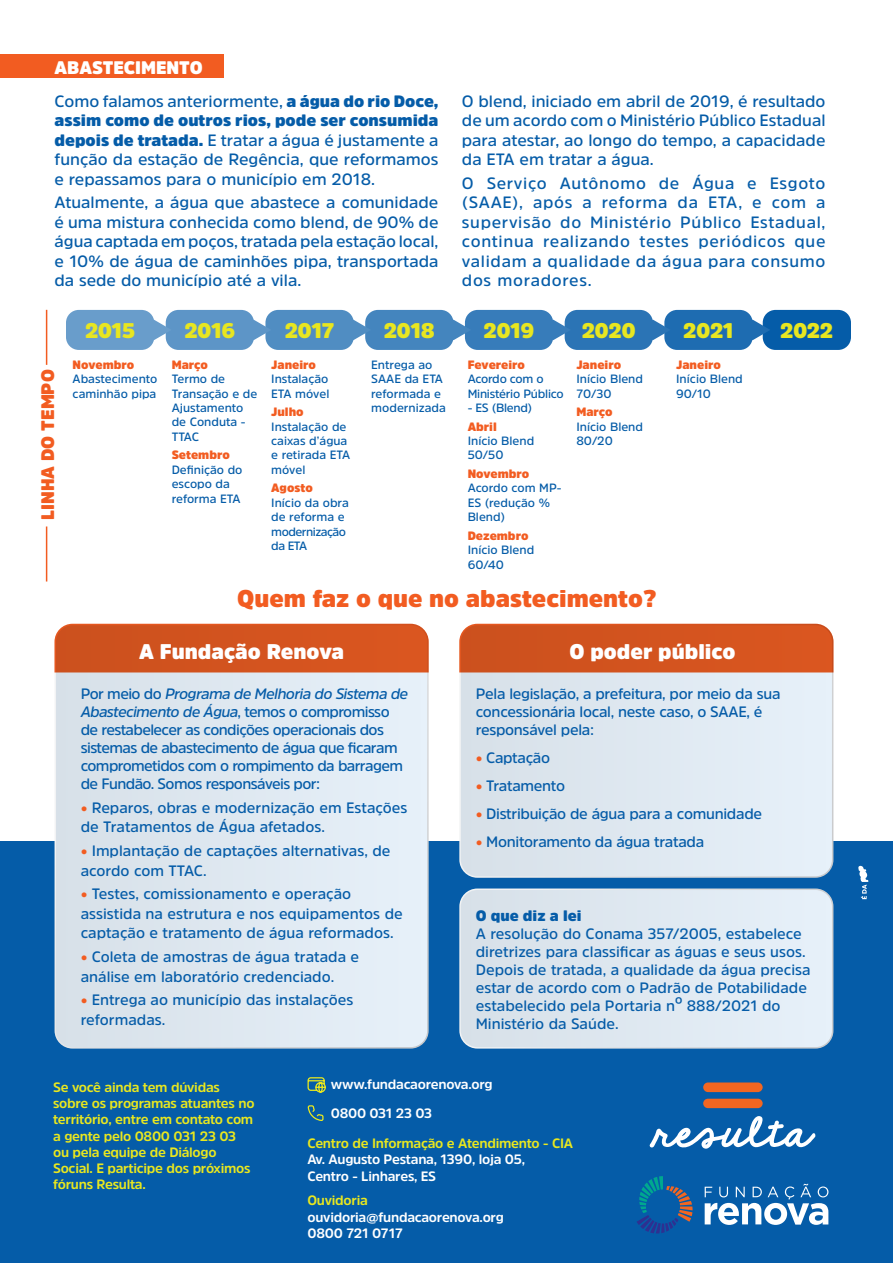
<style>
.page{position:relative;width:893px;height:1263px;background:#fff}
.page>*{position:absolute;margin:0;border:0;box-sizing:border-box;transform-origin:0 0}
.t1{font:900 24px "Amsi Pro";color:#f25c21}
.t2{font:900 21px "Amsi Pro";letter-spacing:-.025em;color:#e8e620}
.t3{font:900 21px "Amsi Pro";color:#fff}
.t4{font:900 18px "Amsi Pro";color:#fff}
.t5{font:900 18px "Amsi Pro";color:#f25c21}
.t6{font:600 16.35px/19.5px "Amsi Pro";color:#055ca8;text-align:justify}
.t7{font:600 15px/19.5px "Amsi Pro";color:#055ca8}
.t8{font:600 15px/18px "Amsi Pro";letter-spacing:-.04em;color:#055ca8}
.t9{font:600 15px/18px "Amsi Pro";letter-spacing:-.02em;color:#055ca8}
.t10{font:700 13.5px/16.2px "Amsi Pro";letter-spacing:-.02em;color:#fff}
.t11{font:700 13.5px/16.2px "Amsi Pro";letter-spacing:-.02em;color:#eae81e}
.t12{font:600 12px/14.4px "Amsi Pro";color:#055ca8}
.t13{font:600 12px/14.4px "Amsi Pro";letter-spacing:-.02em;color:#055ca8}
.s1{font-weight:900}
.s2{font-weight:900;color:#f25c21}
.s3{font-style:italic}
.s4{color:#eae81e}
</style>
<div class="page">
<div style="left:0;top:841px;width:893px;height:422px;background:#055ca8"></div>
<div style="left:0;top:54px;width:223px;height:23px;background:#f25c21"></div>
<div style="left:55px;top:672px;width:371px;height:376px;background:#dfe8f1"></div>
<div style="left:55px;top:624px;width:374px;height:424px;border:2px solid #fff;border-radius:17px"></div>
<div style="left:462px;top:672px;width:371px;height:203px;background:#dfe8f1"></div>
<div style="left:459px;top:624px;width:374px;height:254px;border:2px solid #fff;border-radius:17px"></div>
<div style="left:462px;top:891px;width:371px;height:157px;background:#dfe8f1"></div>
<div style="left:459px;top:888px;width:374px;height:160px;border:2px solid #fff;border-radius:17px"></div>
<div style="left:54px;top:624px;width:375px;height:48px;background:#d3541f"></div>
<div style="left:459px;top:624px;width:374px;height:48px;background:#d3531f"></div>
<div style="left:763px;top:310px;width:88px;height:40px;background:#055ca8;border-radius:13px"></div>
<div style="left:664px;top:310px;width:89px;height:40px;background:#1e6cb1;border-radius:13px"></div>
<svg style="left:753px;top:320px;width:17px;height:20px"></svg>
<div style="left:565px;top:310px;width:88px;height:40px;background:#2b74b5;border-radius:13px"></div>
<svg style="left:653px;top:320px;width:16px;height:20px"></svg>
<div style="left:465px;top:310px;width:88px;height:40px;background:#377cba;border-radius:13px"></div>
<svg style="left:553px;top:320px;width:16px;height:20px"></svg>
<div style="left:365px;top:310px;width:88px;height:40px;background:#4485be;border-radius:13px"></div>
<svg style="left:453px;top:320px;width:17px;height:20px"></svg>
<div style="left:265px;top:310px;width:89px;height:40px;background:#508dc2;border-radius:13px"></div>
<svg style="left:354px;top:320px;width:16px;height:20px"></svg>
<div style="left:166px;top:310px;width:88px;height:40px;background:#5d95c7;border-radius:13px"></div>
<svg style="left:254px;top:320px;width:16px;height:20px"></svg>
<div style="left:66px;top:310px;width:88px;height:40px;background:#699dcb;border-radius:13px"></div>
<svg style="left:154px;top:320px;width:16px;height:20px"></svg>
<hr style="left:46px;top:526px;width:1px;height:55px;background:#f25c21">
<hr style="left:46px;top:310px;width:1px;height:55px;background:#f25c21">
<svg style="left:650px;top:1116px;width:165px;height:33px"></svg>
<div style="left:703px;top:1082px;width:60px;height:10px;background:#f26621;border-radius:5px"></div>
<div style="left:703px;top:1099px;width:60px;height:9px;background:#f26621;border-radius:5px"></div>
<svg style="left:705px;top:1184px;width:123px;height:41px"></svg>
<svg style="left:637px;top:1176px;width:56px;height:57px"></svg>
<svg style="left:307px;top:1077px;width:19px;height:16px"></svg>
<svg style="left:307px;top:1105px;width:17px;height:16px"></svg>
<svg style="left:858px;top:866px;width:10px;height:33px"></svg>
<p class="t4" style="left:54px;top:55px;width:150px">ABASTECIMENTO</p>
<p class="t6" style="left:54px;top:91px;width:385px">Como falamos anteriormente, <span class="s1">a água do rio Doce, assim como de outros rios, pode ser consumida depois de tratada.</span> E tratar a água é justamente a função da estação de Regência, que reformamos e repassamos para o município em 2018.</p>
<p class="t6" style="left:54px;top:192px;width:385px">Atualmente, a água que abastece a comunidade é uma mistura conhecida como blend, de 90% de água captada em poços, tratada pela estação local, e 10% de água de caminhões pipa, transportada da sede do município até a vila.</p>
<p class="t6" style="left:462px;top:91px;width:365px">O blend, iniciado em abril de 2019, é resultado de um acordo com o Ministério Público Estadual para atestar, ao longo do tempo, a capacidade da ETA em tratar a água.</p>
<p class="t6" style="left:462px;top:173px;width:365px">O Serviço Autônomo de Água e Esgoto (SAAE), após a reforma da ETA, e com a supervisão do Ministério Público Estadual, continua realizando testes periódicos que validam a qualidade da água para consumo dos moradores.</p>
<p class="t5" style="left:35px;top:520px;width:152px;rotate:-90deg">LINHA DO TEMPO</p>
<p class="t2" style="left:85px;top:316px;width:52px">2015</p>
<p class="t2" style="left:184px;top:316px;width:52px">2016</p>
<p class="t2" style="left:285px;top:316px;width:51px">2017</p>
<p class="t2" style="left:384px;top:316px;width:53px">2018</p>
<p class="t2" style="left:484px;top:316px;width:52px">2019</p>
<p class="t2" style="left:582px;top:316px;width:56px">2020</p>
<p class="t2" style="left:683px;top:316px;width:52px">2021</p>
<p class="t2" style="left:780px;top:316px;width:55px">2022</p>
<p class="t12" style="left:73px;top:357px;width:86px"><span class="s2">Novembro<br></span>Abastecimento caminhão pipa</p>
<p class="t12" style="left:172px;top:357px;width:87px"><span class="s2">Março<br></span>Termo de<br>Transação e de<br>Ajustamento de Conduta -<br>TTAC</p>
<p class="t12" style="left:172px;top:448px;width:72px"><span class="s2">Setembro<br></span>Definição do escopo da reforma ETA</p>
<p class="t12" style="left:576px;top:357px;width:68px"><span class="s2">Janeiro<br></span>Início Blend<br>70/30</p>
<p class="t12" style="left:576px;top:404px;width:68px"><span class="s2">Março<br></span>Início Blend<br>80/20</p>
<p class="t12" style="left:676px;top:357px;width:68px"><span class="s2">Janeiro<br></span>Início Blend<br>90/10</p>
<p class="t13" style="left:468px;top:357px;width:98px"><span class="s2">Fevereiro<br></span>Acordo com o<br>Ministério Público</p>
<p class="t12" style="left:468px;top:400px;width:66px">- ES (Blend)</p>
<p class="t12" style="left:468px;top:419px;width:68px"><span class="s2">Abril<br></span>Início Blend<br>50/50</p>
<p class="t12" style="left:468px;top:466px;width:95px"><span class="s2">Novembro<br></span>Acordo com MP-<br>ES (redução %<br>Blend)</p>
<p class="t12" style="left:468px;top:528px;width:68px"><span class="s2">Dezembro<br></span>Início Blend<br>60/40</p>
<p class="t12" style="left:271px;top:357px;width:60px"><span class="s2">Janeiro<br></span>Instalação<br>ETA móvel</p>
<p class="t12" style="left:271px;top:404px;width:80px"><span class="s2">Julho<br></span>Instalação de caixas d’água e retirada ETA móvel</p>
<p class="t13" style="left:271px;top:481px;width:79px"><span class="s2">Agosto<br></span>Início da obra de reforma e modernização da ETA</p>
<p class="t12" style="left:371px;top:357px;width:76px">Entrega ao<br>SAAE da ETA reformada e modernizada</p>
<p class="t1" style="left:237px;top:582px;width:421px">Quem faz o que no abastecimento?</p>
<p class="t3" style="left:139px;top:637px;width:207px">A Fundação Renova</p>
<p class="t3" style="left:569px;top:637px;width:168px">O poder público</p>
<p class="t8" style="left:81px;top:684px;width:329px">Por meio do <span class="s3">Programa de Melhoria do Sistema de Abastecimento de Água</span>, temos o compromisso de restabelecer as condições operacionais dos sistemas de abastecimento de água que ficaram comprometidos com o rompimento da barragem de Fundão. Somos responsáveis por:</p>
<p class="t7" style="left:81px;top:797px;width:328px"><span class="s2">•</span> Reparos, obras e modernização em Estações de Tratamentos de Água afetados.</p>
<p class="t7" style="left:81px;top:841px;width:311px"><span class="s2">•</span> Implantação de captações alternativas, de acordo com TTAC.</p>
<p class="t7" style="left:81px;top:884px;width:324px"><span class="s2">•</span> Testes, comissionamento e operação assistida na estrutura e nos equipamentos de captação e tratamento de água reformados.</p>
<p class="t7" style="left:81px;top:947px;width:280px"><span class="s2">•</span> Coleta de amostras de água tratada e análise em laboratório credenciado.</p>
<p class="t7" style="left:81px;top:990px;width:274px"><span class="s2">•</span> Entrega ao município das instalações reformadas.</p>
<p class="t9" style="left:476px;top:684px;width:306px">Pela legislação, a prefeitura, por meio da sua concessionária local, neste caso, o SAAE, é responsável pela:</p>
<p class="t9" style="left:476px;top:748px;width:76px"><span class="s2">•</span> Captação</p>
<p class="t9" style="left:476px;top:776px;width:91px"><span class="s2">•</span> Tratamento</p>
<p class="t9" style="left:476px;top:804px;width:288px"><span class="s2">•</span> Distribuição de água para a comunidade</p>
<p class="t9" style="left:476px;top:832px;width:230px"><span class="s2">•</span> Monitoramento da água tratada</p>
<p class="t7" style="left:476px;top:906px;width:336px;line-height:18px"><span class="s1">O que diz a lei<br></span>A resolução do Conama 357/2005, estabelece diretrizes para classificar as águas e seus usos.<br>Depois de tratada, a qualidade da água precisa estar de acordo com o Padrão de Potabilidade estabelecido pela Portaria nº 888/2021 do Ministério da Saúde.</p>
<p class="t11" style="left:53px;top:1079px;width:203px">Se você ainda tem dúvidas sobre os programas atuantes no território, entre em contato com a gente pelo 0800 031 23 03 ou pela equipe de Diálogo<br>Social. E participe dos próximos fóruns Resulta.</p>
<p class="t10" style="left:331px;top:1075px;width:163px">www.fundacaorenova.org</p>
<p class="t10" style="left:331px;top:1104px;width:103px">0800 031 23 03</p>
<p class="t10" style="left:307px;top:1135px;width:267px"><span class="s4">Centro de Informação e Atendimento - CIA<br></span>Av. Augusto Pestana, 1390, loja 05,<br>Centro - Linhares, ES</p>
<p class="t10" style="left:307px;top:1192px;width:198px"><span class="s4">Ouvidoria </span>ouvidoria@fundacaorenova.org<br>0800 721 0717</p>
</div>
